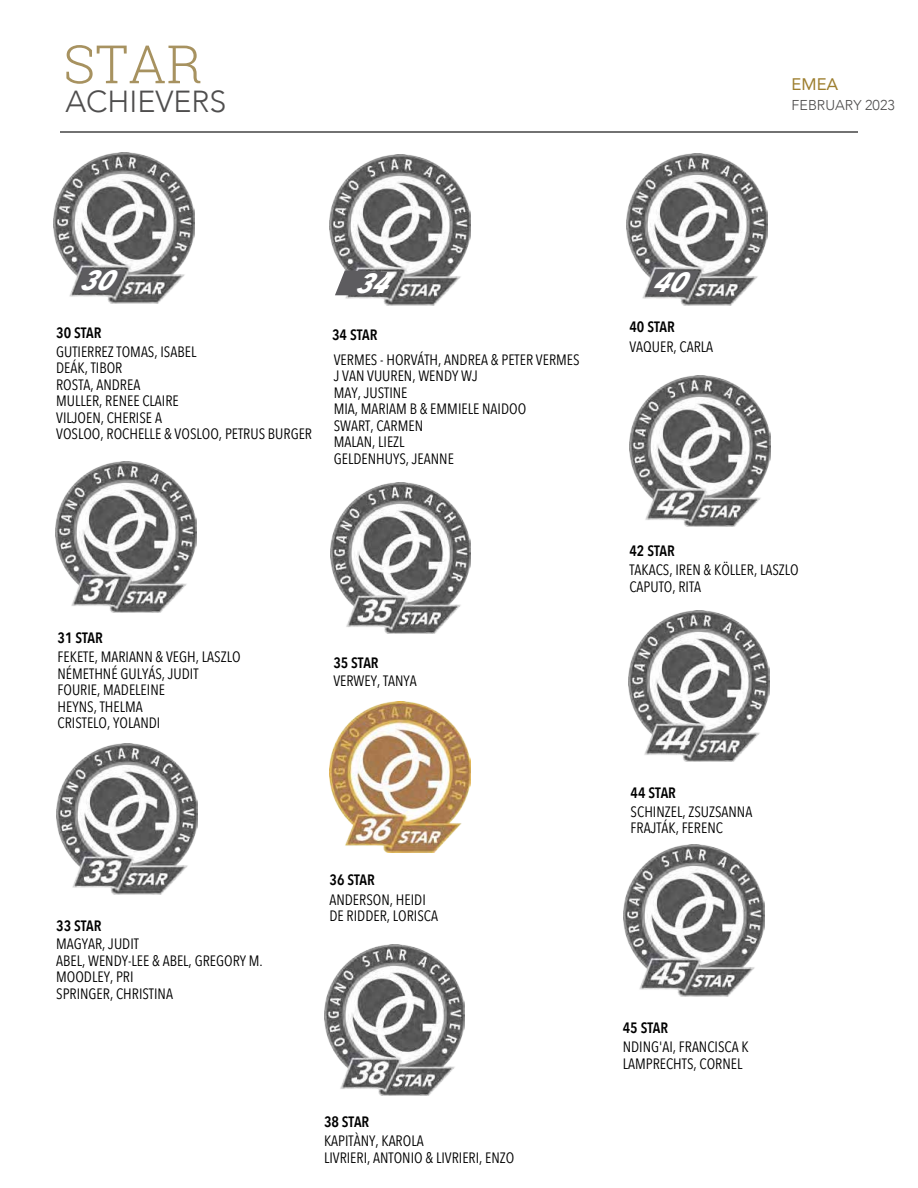
<style>
.page{position:relative;width:918px;height:1188px;background:#fff}
.page>*{position:absolute;margin:0;border:0;box-sizing:border-box;transform-origin:0 0}
.t1{font:300 52.95px "Roboto Slab";color:#a79260}
.t2{font:300 30.3px "Avenir";color:#4f4e4e}
.t3{font:italic 700 27.9px "Avenir Next Condensed";color:#fff;scale:1.11 1}
.t4{font:16.65px "Avenir";color:#9d7e2e}
.t5{font:15px/16.5px "Avenir Next Condensed";color:#000}
.t6{font:600 15px "Avenir Next Condensed";color:#000}
.t7{font:300 14.25px "Avenir";color:#4e4d4d}
</style>
<div class="page">
<img style="left:330px;top:155px;width:141px;height:151px">
<svg style="left:335px;top:270px;width:52px;height:25px"></svg>
<img style="left:329px;top:701px;width:141px;height:152px">
<img style="left:324px;top:944px;width:141px;height:151px">
<img style="left:624px;top:845px;width:141px;height:151px">
<img style="left:628px;top:610px;width:141px;height:152px">
<img style="left:54px;top:153px;width:141px;height:151px">
<svg style="left:74px;top:268px;width:52px;height:25px"></svg>
<img style="left:55px;top:461px;width:141px;height:152px">
<img style="left:56px;top:743px;width:141px;height:151px">
<img style="left:330px;top:482px;width:141px;height:152px">
<img style="left:627px;top:154px;width:140px;height:151px">
<svg style="left:647px;top:270px;width:52px;height:24px"></svg>
<img style="left:629px;top:376px;width:141px;height:151px">
<hr style="left:61px;top:131px;width:797px;height:2px;background:#727272">
<h1 class="t1" style="left:64px;top:28px;width:140px">STAR</h1>
<h2 class="t2" style="left:65px;top:83px;width:162px">ACHIEVERS</h2>
<p class="t4" style="left:792px;top:71px;width:48px">EMEA</p>
<p class="t7" style="left:792px;top:97px;width:105px">FEBRUARY 2023</p>
<h3 class="t3" style="left:79px;top:264px;width:43px">30</h3>
<p class="t6" style="left:56px;top:319px;width:47px">30 STAR</p>
<p class="t5" style="left:56px;top:343px;width:257px">GUTIERREZ TOMAS, ISABEL<br>DEÁK, TIBOR<br>ROSTA, ANDREA<br>MULLER, RENEE CLAIRE<br>VILJOEN, CHERISE A<br>VOSLOO, ROCHELLE &amp; VOSLOO, PETRUS BURGER</p>
<h3 class="t3" style="left:355px;top:266px;width:43px">34</h3>
<p class="t6" style="left:332px;top:321px;width:47px">34 STAR</p>
<p class="t5" style="left:334px;top:350px;width:247px">VERMES - HORVÁTH, ANDREA &amp; PETER VERMES<br>J VAN VUUREN, WENDY WJ<br>MAY, JUSTINE<br>MIA, MARIAM B &amp; EMMIELE NAIDOO<br>SWART, CARMEN<br>MALAN, LIEZL<br>GELDENHUYS, JEANNE</p>
<p class="t6" style="left:58px;top:625px;width:47px">31 STAR</p>
<p class="t5" style="left:58px;top:648px;width:185px">FEKETE, MARIANN &amp; VEGH, LASZLO<br>NÉMETHNÉ GULYÁS, JUDIT<br>FOURIE, MADELEINE<br>HEYNS, THELMA<br>CRISTELO, YOLANDI</p>
<p class="t6" style="left:56px;top:913px;width:47px">33 STAR</p>
<p class="t5" style="left:56px;top:935px;width:208px">MAGYAR, JUDIT<br>ABEL, WENDY-LEE &amp; ABEL, GREGORY M.<br>MOODLEY, PRI<br>SPRINGER, CHRISTINA</p>
<p class="t6" style="left:333px;top:649px;width:47px">35 STAR</p>
<p class="t5" style="left:333px;top:671px;width:85px">VERWEY, TANYA</p>
<p class="t6" style="left:330px;top:867px;width:47px">36 STAR</p>
<p class="t5" style="left:330px;top:890px;width:110px">ANDERSON, HEIDI<br>DE RIDDER, LORISCA</p>
<p class="t6" style="left:324px;top:1109px;width:47px">38 STAR</p>
<p class="t5" style="left:324px;top:1132px;width:192px">KAPITÀNY, KAROLA<br>LIVRIERI, ANTONIO &amp; LIVRIERI, ENZO</p>
<h3 class="t3" style="left:652px;top:265px;width:43px">40</h3>
<p class="t6" style="left:629px;top:314px;width:47px">40 STAR</p>
<p class="t5" style="left:629px;top:337px;width:85px">VAQUER, CARLA</p>
<p class="t6" style="left:629px;top:538px;width:47px">42 STAR</p>
<p class="t5" style="left:629px;top:561px;width:171px">TAKACS, IREN &amp; KÖLLER, LASZLO<br>CAPUTO, RITA</p>
<p class="t6" style="left:631px;top:779px;width:47px">44 STAR</p>
<p class="t5" style="left:631px;top:803px;width:123px">SCHINZEL, ZSUZSANNA<br>FRAJTÁK, FERENC</p>
<p class="t6" style="left:623px;top:1014px;width:47px">45 STAR</p>
<p class="t5" style="left:623px;top:1038px;width:127px">NDING'AI, FRANCISCA K<br>LAMPRECHTS, CORNEL</p>
</div>
